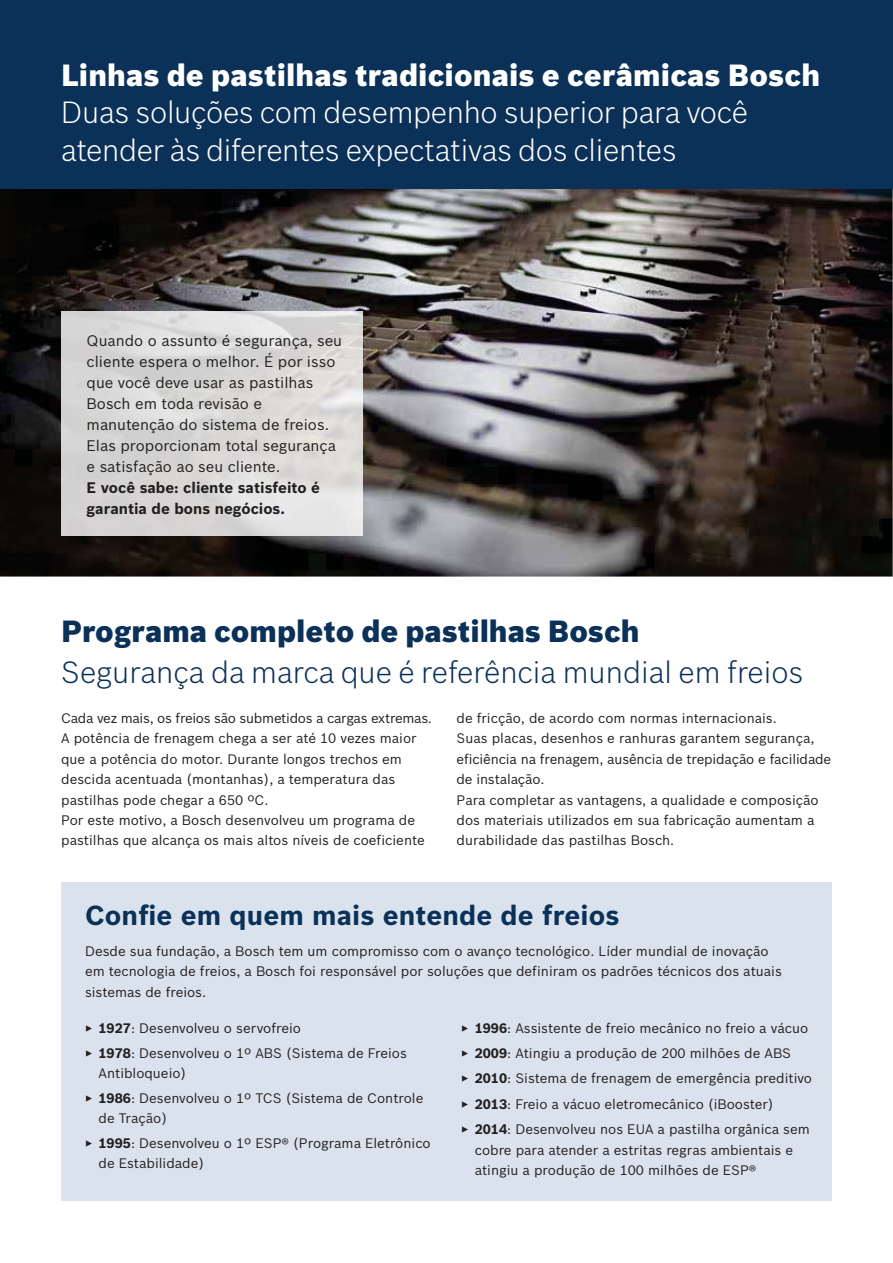
<style>
.page{position:relative;width:893px;height:1263px;background:#fff}
.page>*{position:absolute;margin:0;border:0;box-sizing:border-box;transform-origin:0 0}
.t1{font:300 30px/37.5px "Bosch Sans";letter-spacing:-.01em;color:#fff}
.t2{font:300 30px "Bosch Sans";color:#0b3158}
.t3{font:900 30px "Bosch Sans";letter-spacing:.005em;color:#fff}
.t4{font:900 30px "Bosch Sans";color:#0b3158}
.t5{font:700 27px "Bosch Sans";letter-spacing:.005em;color:#0b3158}
.t6{font:15px/21px "Bosch Sans";color:#231f20}
.t7{font:700 15px/21px "Bosch Sans";color:#231f20}
.t8{font:13.5px/20.4px "Bosch Sans";color:#231f20}
.s1{font-weight:700}
</style>
<div class="page">
<div style="left:61px;top:883px;width:770px;height:318px;background:#dae3ed"></div>
<img style="left:0;top:189px;width:893px;height:388px">
<div style="left:0;top:0;width:893px;height:189px;background:#0b3158"></div>
<img style="left:61px;top:312px;width:301px;height:224px">
<h1 class="t3" style="left:61px;top:63px;width:760px">Linhas de pastilhas tradicionais e cerâmicas Bosch</h1>
<h1 class="t1" style="left:61px;top:96px;width:688px">Duas soluções com desempenho superior para você atender às diferentes expectativas dos clientes</h1>
<p class="t6" style="left:87px;top:332px;width:257px">Quando o assunto é segurança, seu cliente espera o melhor. É por isso que você deve usar as pastilhas<br>Bosch em toda revisão e manutenção do sistema de freios.<br>Elas proporcionam total segurança e satisfação ao seu cliente.</p>
<p class="t7" style="left:87px;top:478px;width:235px">E você sabe: cliente satisfeito é garantia de bons negócios.</p>
<h1 class="t4" style="left:61px;top:619px;width:580px">Programa completo de pastilhas Bosch</h1>
<h1 class="t2" style="left:61px;top:660px;width:744px">Segurança da marca que é referência mundial em freios</h1>
<p class="t8" style="left:61px;top:709px;width:372px">Cada vez mais, os freios são submetidos a cargas extremas.<br>A potência de frenagem chega a ser até 10 vezes maior que a potência do motor. Durante longos trechos em descida acentuada (montanhas), a temperatura das pastilhas pode chegar a 650 ºC.<br>Por este motivo, a Bosch desenvolveu um programa de pastilhas que alcança os mais altos níveis de coeficiente</p>
<p class="t8" style="left:456px;top:709px;width:376px">de fricção, de acordo com normas internacionais.<br>Suas placas, desenhos e ranhuras garantem segurança, eficiência na frenagem, ausência de trepidação e facilidade de instalação.<br>Para completar as vantagens, a qualidade e composição dos materiais utilizados em sua fabricação aumentam a durabilidade das pastilhas Bosch.</p>
<h2 class="t5" style="left:85px;top:905px;width:536px">Confie em quem mais entende de freios</h2>
<p class="t8" style="left:85px;top:942px;width:698px">Desde sua fundação, a Bosch tem um compromisso com o avanço tecnológico. Líder mundial de inovação em tecnologia de freios, a Bosch foi responsável por soluções que definiram os padrões técnicos dos atuais sistemas de freios.</p>
<p class="t8" style="left:98px;top:1017px;width:310px;line-height:24.6px"><span class="s1">1927</span>: Desenvolveu o servofreio<br><span class="s1">1978</span>: Desenvolveu o 1º ABS (Sistema de Freios</p>
<p class="t8" style="left:98px;top:1062px;width:326px;line-height:24.6px">Antibloqueio)<br><span class="s1">1986</span>: Desenvolveu o 1º TCS (Sistema de Controle</p>
<p class="t8" style="left:98px;top:1107px;width:334px;line-height:24.6px">de Tração)<br><span class="s1">1995</span>: Desenvolveu o 1º ESP® (Programa Eletrônico</p>
<p class="t8" style="left:98px;top:1154px;width:107px">de Estabilidade)</p>
<p class="t8" style="left:475px;top:1017px;width:339px;line-height:25.3px"><span class="s1">1996</span>: Assistente de freio mecânico no freio a vácuo <span class="s1">2009</span>: Atingiu a produção de 200 milhões de ABS <span class="s1">2010</span>: Sistema de frenagem de emergência preditivo <span class="s1">2013</span>: Freio a vácuo eletromecânico (iBooster)<br><span class="s1">2014</span>: Desenvolveu nos EUA a pastilha orgânica sem</p>
<p class="t8" style="left:475px;top:1141px;width:320px">cobre para atender a estritas regras ambientais e atingiu a produção de 100 milhões de ESP®</p>
</div>
